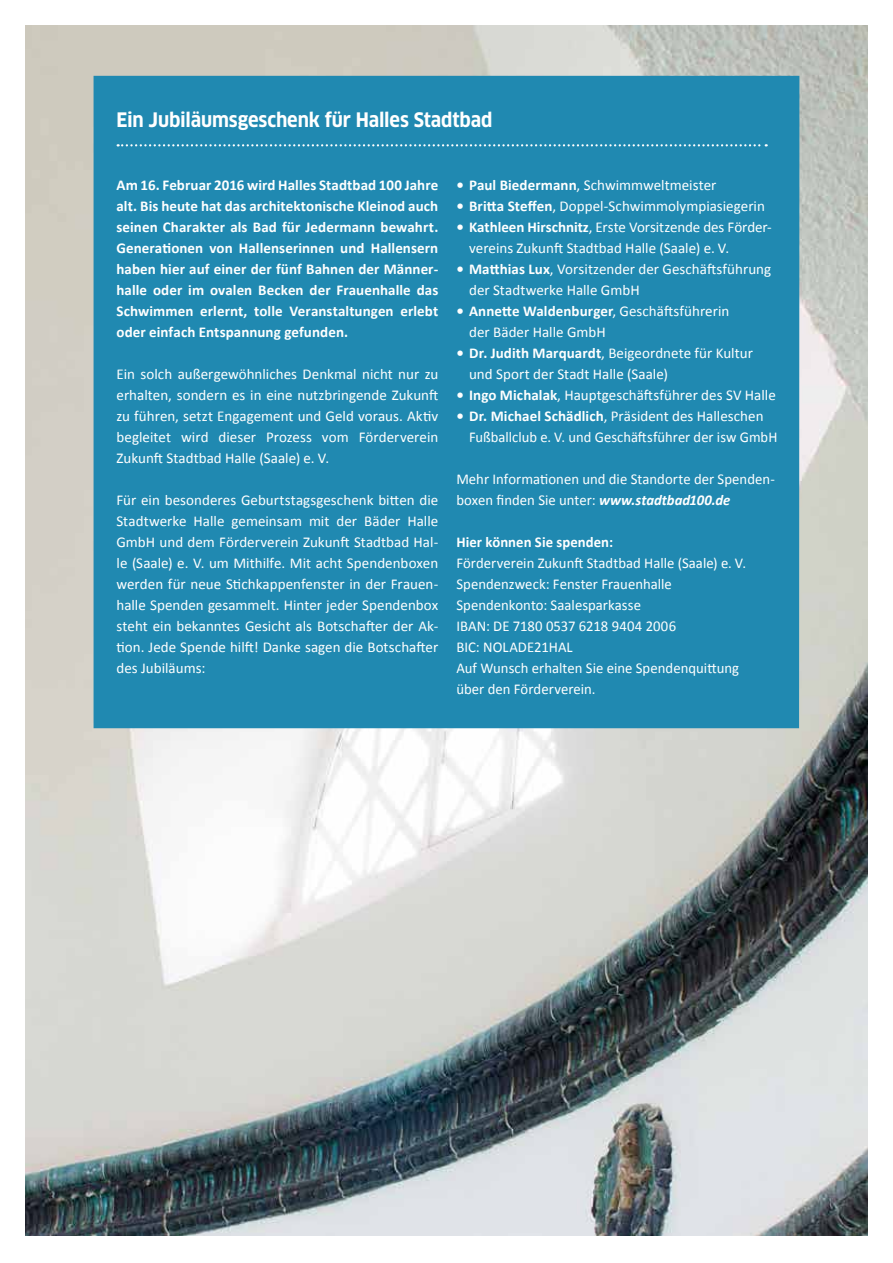
<style>
.page{position:relative;width:893px;height:1263px;background:#fff}
.page>*{position:absolute;margin:0;border:0;box-sizing:border-box;transform-origin:0 0}
.t1{font:700 condensed 19.5px "Clan OT";letter-spacing:-.005em;color:#fff}
.t2{font:15px/21px "Calibri";color:#fff}
.t3{font:700 15px/21px "Calibri";letter-spacing:.005em;color:#fff;text-align:justify}
.s1{font-weight:700}
.s2{font-weight:700;font-style:italic}
</style>
<div class="page">
<img style="left:26px;top:26px;width:841px;height:1209px">
<div style="left:94px;top:76px;width:705px;height:652px;background:#2089b1"></div>
<svg style="left:118px;top:144px;width:649px;height:2px"></svg>
<h1 class="t1" style="left:117px;top:108px;width:377px">Ein Jubiläumsgeschenk für Halles Stadtbad</h1>
<p class="t3" style="left:117px;top:174px;width:323px">Am 16. Februar 2016 wird Halles Stadtbad 100 Jahre alt. Bis heute hat das architektonische Kleinod auch seinen Charakter als Bad für Jedermann bewahrt.<br>Generationen von Hallenserinnen und Hallensern haben hier auf einer der fünf Bahnen der Männer&shy;halle oder im ovalen Becken der Frauenhalle das Schwimmen erlernt, tolle Veranstaltungen erlebt oder einfach Entspannung gefunden.</p>
<p class="t2" style="left:117px;top:363px;width:323px;text-align:justify">Ein solch außergewöhnliches Denkmal nicht nur zu erhalten, sondern es in eine nutzbringende Zukunft zu führen, setzt Engagement und Geld voraus. Aktiv begleitet wird dieser Prozess vom Förderverein Zukunft Stadtbad Halle (Saale) e. V.</p>
<p class="t2" style="left:117px;top:489px;width:323px;text-align:justify">Für ein besonderes Geburtstagsgeschenk bitten die Stadtwerke Halle gemeinsam mit der Bäder Halle GmbH und dem Förderverein Zukunft Stadtbad Hal&shy;le (Saale) e. V. um Mithilfe. Mit acht Spendenboxen werden für neue Stichkappenfenster in der Frauen&shy;halle Spenden gesammelt. Hinter jeder Spendenbox steht ein bekanntes Gesicht als Botschafter der Ak&shy;tion. Jede Spende hilft! Danke sagen die Botschafter des Jubiläums:</p>
<p class="t2" style="left:456px;top:174px;width:262px"><span class="s1">• Paul Biedermann</span>, Schwimmweltmeister</p>
<p class="t2" style="left:456px;top:195px;width:310px"><span class="s1">• Britta Steffen</span>, Doppel-Schwimmolympiasiegerin</p>
<p class="t2" style="left:469px;top:216px;width:304px;text-indent:-13px"><span class="s1">• Kathleen Hirschnitz</span>, Erste Vorsitzende des Förder&shy;vereins Zukunft Stadtbad Halle (Saale) e. V.</p>
<p class="t2" style="left:469px;top:258px;width:304px;text-indent:-13px"><span class="s1">• Matthias Lux</span>, Vorsitzender der Geschäftsführung der Stadtwerke Halle GmbH</p>
<p class="t2" style="left:469px;top:300px;width:262px;text-indent:-13px"><span class="s1">• Annette Waldenburger</span>, Geschäftsführerin der Bäder Halle GmbH</p>
<p class="t2" style="left:469px;top:342px;width:285px;text-indent:-13px"><span class="s1">• Dr. Judith Marquardt</span>, Beigeordnete für Kultur und Sport der Stadt Halle (Saale)</p>
<p class="t2" style="left:456px;top:384px;width:321px"><span class="s1">• Ingo Michalak</span>, Hauptgeschäftsführer des SV Halle</p>
<p class="t2" style="left:469px;top:405px;width:310px;text-indent:-13px"><span class="s1">• Dr. Michael Schädlich</span>, Präsident des Halleschen<br>Fußballclub e. V. und Geschäftsführer der isw GmbH</p>
<p class="t2" style="left:456px;top:468px;width:320px">Mehr Informationen und die Standorte der Spenden&shy;boxen finden Sie unter: <span class="s2">www.stadtbad100.de</span></p>
<p class="t3" style="left:456px;top:531px;width:158px">Hier können Sie spenden:</p>
<p class="t2" style="left:456px;top:552px;width:291px">Förderverein Zukunft Stadtbad Halle (Saale) e. V.<br>Spendenzweck: Fenster Frauenhalle Spendenkonto: Saalesparkasse<br>IBAN: DE 7180 0537 6218 9404 2006<br>BIC: NOLADE21HAL<br>Auf Wunsch erhalten Sie eine Spendenquittung über den Förderverein.</p>
</div>
